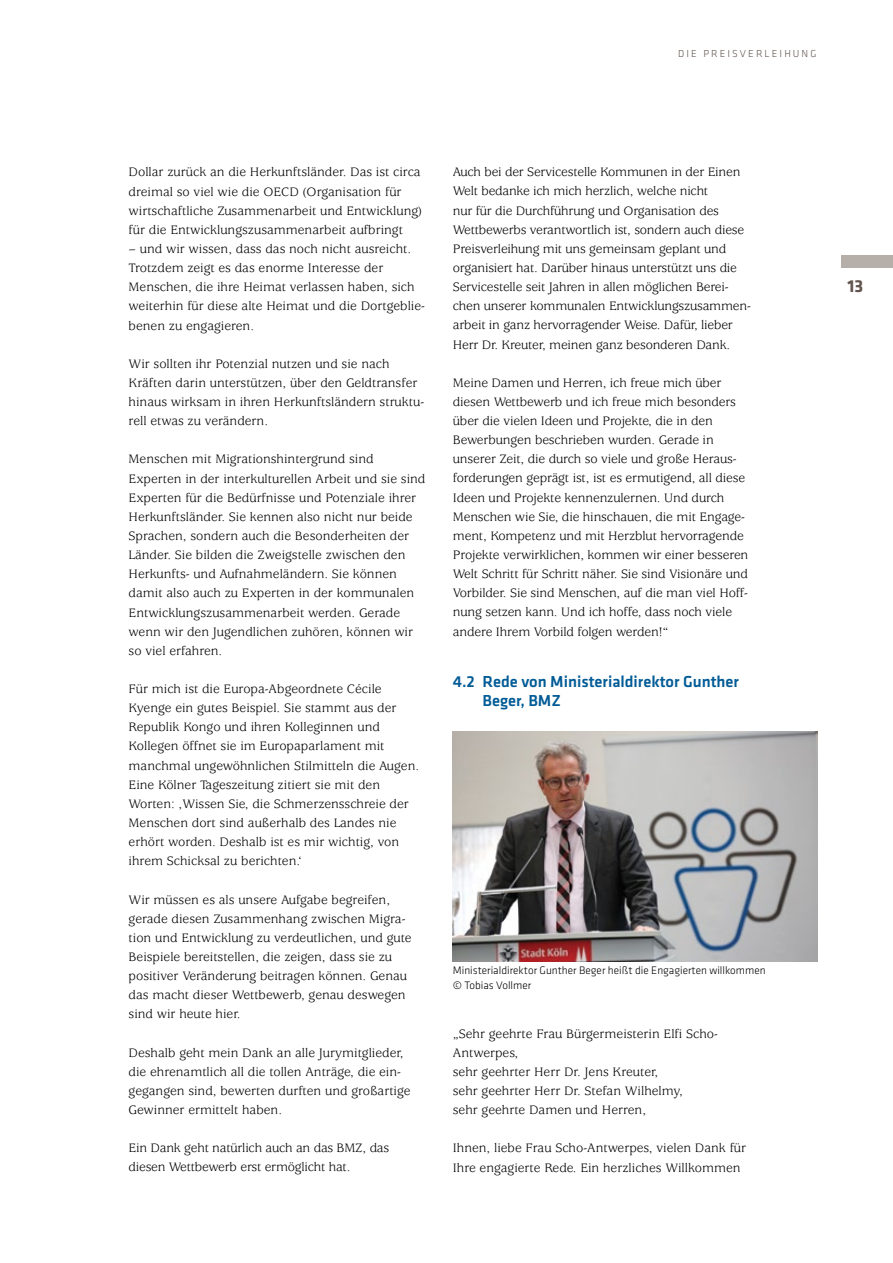
<style>
.page{position:relative;width:893px;height:1263px;background:#fff}
.page>*{position:absolute;margin:0;border:0;box-sizing:border-box;transform-origin:0 0}
.t1{font:700 18px "Klavika Basic";color:#61544d}
.t2{font:500 16.5px/19.2px "Klavika Basic";color:#005b96}
.Normal_ohne{font:13.5px/19.2px "Usherwood Std";color:#000}
.t3{font:300 11.25px/14.9px "Klavika Basic";color:#000}
.t4{font:300 10.5px "Klavika Basic";letter-spacing:.2em;color:#61544d}
</style>
<div class="page">
<div style="left:842px;top:255px;width:51px;height:13px;background:#b6afa9"></div>
<img style="left:453px;top:731px;width:364px;height:230px">
<p class="t4" style="left:678px;top:47px;width:140px">DIE PREISVERLEIHUNG</p>
<p class="Normal_ohne" style="left:129px;top:163px;width:295px">Dollar zurück an die Herkunftsländer. Das ist circa dreimal so viel wie die OECD (Organisation für wirtschaftliche Zusammenarbeit und Entwicklung) für die Entwicklungszusammenarbeit aufbringt</p>
<p class="Normal_ohne" style="left:129px;top:240px;width:298px">– und wir wissen, dass das noch nicht ausreicht.<br>Trotzdem zeigt es das enorme Interesse der Menschen, die ihre Heimat verlassen haben, sich weiterhin für diese alte Heimat und die Dortgeblie&shy;benen zu engagieren.</p>
<p class="Normal_ohne" style="left:129px;top:354px;width:297px">Wir sollten ihr Potenzial nutzen und sie nach Kräften darin unterstützen, über den Geldtransfer hinaus wirksam in ihren Herkunftsländern struktu&shy;rell etwas zu verändern.</p>
<p class="Normal_ohne" style="left:129px;top:450px;width:298px">Menschen mit Migrationshintergrund sind Experten in der interkulturellen Arbeit und sie sind Experten für die Bedürfnisse und Potenziale ihrer Herkunftsländer. Sie kennen also nicht nur beide Sprachen, sondern auch die Besonderheiten der Länder. Sie bilden die Zweigstelle zwischen den Herkunfts- und Aufnahmeländern. Sie können damit also auch zu Experten in der kommunalen Entwicklungszusammenarbeit werden. Gerade wenn wir den Jugendlichen zuhören, können wir so viel erfahren.</p>
<p class="Normal_ohne" style="left:129px;top:680px;width:292px">Für mich ist die Europa-Abgeordnete Cécile Kyenge ein gutes Beispiel. Sie stammt aus der Republik Kongo und ihren Kolleginnen und Kollegen öffnet sie im Europaparlament mit manchmal ungewöhnlichen Stilmitteln die Augen.<br>Eine Kölner Tageszeitung zitiert sie mit den Worten: ‚Wissen Sie, die Schmerzensschreie der Menschen dort sind außerhalb des Landes nie erhört worden. Deshalb ist es mir wichtig, von ihrem Schicksal zu berichten.‘</p>
<p class="Normal_ohne" style="left:129px;top:890px;width:285px">Wir müssen es als unsere Aufgabe begreifen, gerade diesen Zusammenhang zwischen Migra&shy;tion und Entwicklung zu verdeutlichen, und gute Beispiele bereitstellen, die zeigen, dass sie zu positiver Veränderung beitragen können. Genau das macht dieser Wettbewerb, genau deswegen sind wir heute hier.</p>
<p class="Normal_ohne" style="left:129px;top:1043px;width:284px">Deshalb geht mein Dank an alle Jurymitglieder, die ehrenamtlich all die tollen Anträge, die ein&shy;gegangen sind, bewerten durften und großartige Gewinner ermittelt haben.</p>
<p class="Normal_ohne" style="left:129px;top:1139px;width:262px">Ein Dank geht natürlich auch an das BMZ, das diesen Wettbewerb erst ermöglicht hat.</p>
<p class="Normal_ohne" style="left:453px;top:163px;width:299px">Auch bei der Servicestelle Kommunen in der Einen Welt bedanke ich mich herzlich, welche nicht<br>nur für die Durchführung und Organisation des Wettbewerbs verantwortlich ist, sondern auch diese Preisverleihung mit uns gemeinsam geplant und organisiert hat. Darüber hinaus unterstützt uns die Servicestelle seit Jahren in allen möglichen Berei&shy;chen unserer kommunalen Entwicklungszusammen&shy;arbeit in ganz hervorragender Weise. Dafür, lieber Herr Dr. Kreuter, meinen ganz besonderen Dank.</p>
<p class="Normal_ohne" style="left:453px;top:373px;width:297px">Meine Damen und Herren, ich freue mich über diesen Wettbewerb und ich freue mich besonders über die vielen Ideen und Projekte, die in den Bewerbungen beschrieben wurden. Gerade in unserer Zeit, die durch so viele und große Heraus&shy;forderungen geprägt ist, ist es ermutigend, all diese Ideen und Projekte kennenzulernen. Und durch Menschen wie Sie, die hinschauen, die mit Engage&shy;ment, Kompetenz und mit Herzblut hervorragende Projekte verwirklichen, kommen wir einer besseren Welt Schritt für Schritt näher. Sie sind Visionäre und Vorbilder. Sie sind Menschen, auf die man viel Hoff&shy;nung setzen kann. Und ich hoffe, dass noch viele andere Ihrem Vorbild folgen werden!“</p>
<h2 class="t2" style="left:483px;top:672px;width:258px;text-indent:-30px">4.2 Rede von Ministerialdirektor Gunther<br>Beger, BMZ</h2>
<p class="t3" style="left:453px;top:963px;width:314px">Ministerialdirektor Gunther Beger heißt die Engagierten willkommen © Tobias Vollmer</p>
<p class="Normal_ohne" style="left:453px;top:1024px;width:267px">„Sehr geehrte Frau Bürgermeisterin Elfi Scho-<br>Antwerpes,</p>
<p class="Normal_ohne" style="left:453px;top:1062px;width:207px">sehr geehrter Herr Dr. Jens Kreuter,</p>
<p class="Normal_ohne" style="left:453px;top:1082px;width:232px">sehr geehrter Herr Dr. Stefan Wilhelmy,</p>
<p class="Normal_ohne" style="left:453px;top:1101px;width:195px">sehr geehrte Damen und Herren,</p>
<p class="Normal_ohne" style="left:453px;top:1139px;width:295px">Ihnen, liebe Frau Scho-Antwerpes, vielen Dank für<br>Ihre engagierte Rede. Ein herzliches Willkommen</p>
<h1 class="t1" style="left:847px;top:273px;width:17px">13</h1>
</div>
